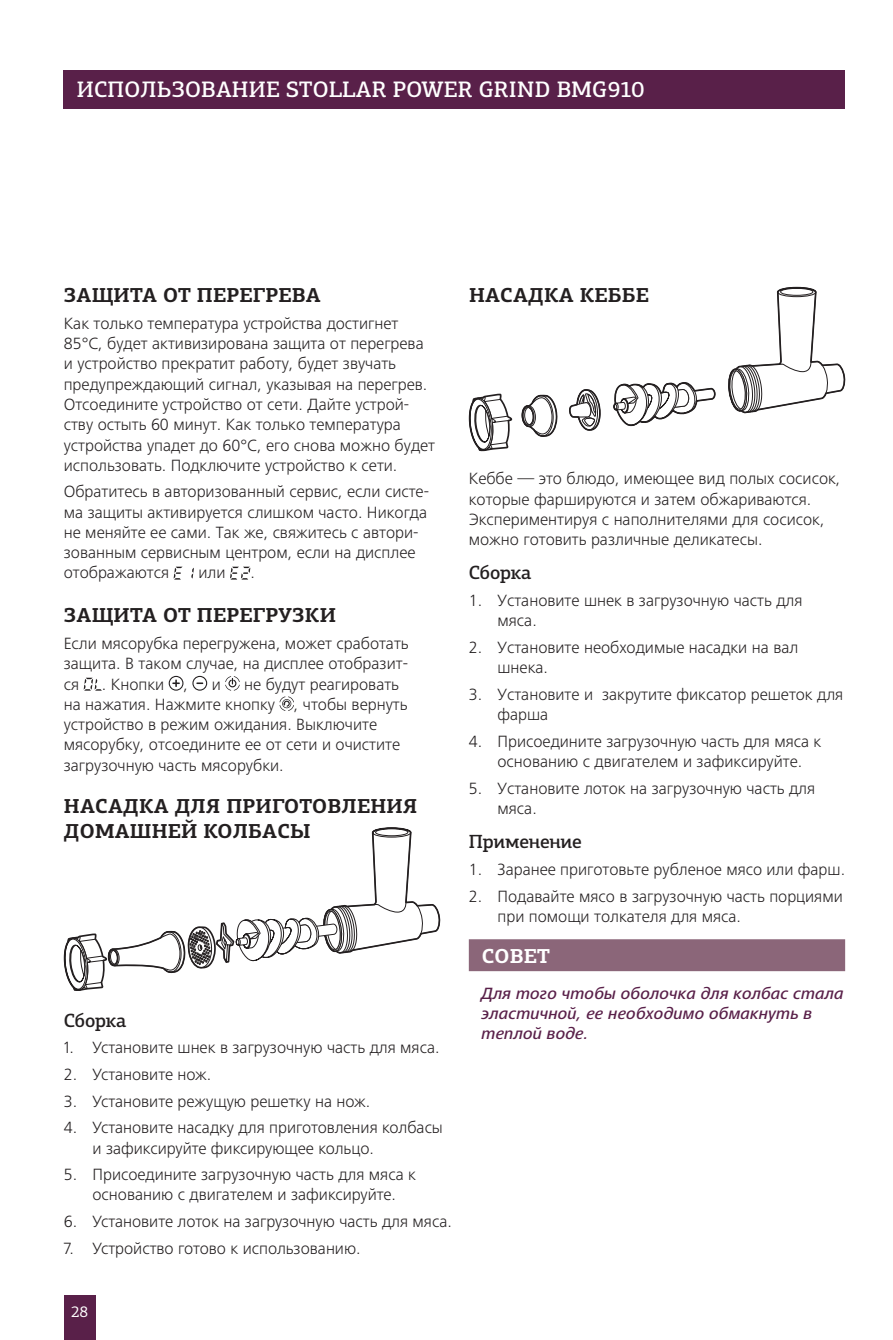
<style>
.page{position:relative;width:893px;height:1340px;background:#fff}
.page>*{position:absolute;margin:0;border:0;box-sizing:border-box;transform-origin:0 0}
.t1{font:500 22.5px "PF Centro Slab Pro";letter-spacing:.01em;color:#fff}
.t2{font:700 20.25px/24.8px "PF Centro Slab Pro";letter-spacing:.01em;color:#231f20}
.t3{font:700 20.25px "PF Centro Slab Pro";letter-spacing:.01em;color:#fff}
.t4{font:500 19.12px "PF Centro Slab Pro";letter-spacing:-.01em;color:#231f20}
.t5{font:300 16.88px/20.2px "Frutiger Next LTW1 G";color:#231f20}
.t6{font:italic 500 16.88px/20.2px "Frutiger Next LTW1 G";color:#592049}
.t7{font:15.75px "PF Centro Slab Pro";color:#fff}
</style>
<div class="page">
<div style="left:64px;top:1295px;width:32px;height:44px;background:#592049"></div>
<div style="left:64px;top:70px;width:781px;height:38px;background:#592049"></div>
<svg style="left:64px;top:827px;width:376px;height:164px"></svg>
<svg style="left:728px;top:286px;width:117px;height:128px"></svg>
<svg style="left:613px;top:382px;width:103px;height:45px"></svg>
<svg style="left:569px;top:389px;width:32px;height:42px"></svg>
<svg style="left:521px;top:394px;width:36px;height:43px"></svg>
<svg style="left:469px;top:393px;width:44px;height:58px"></svg>
<div style="left:469px;top:939px;width:376px;height:32px;background:#8b6679"></div>
<svg style="left:174px;top:566px;width:9px;height:13px"></svg>
<svg style="left:191px;top:567px;width:3px;height:11px"></svg>
<svg style="left:230px;top:566px;width:20px;height:13px"></svg>
<svg style="left:84px;top:677px;width:18px;height:13px"></svg>
<svg style="left:169px;top:676px;width:14px;height:14px"></svg>
<svg style="left:192px;top:676px;width:15px;height:14px"></svg>
<svg style="left:225px;top:676px;width:15px;height:14px"></svg>
<svg style="left:279px;top:696px;width:15px;height:15px"></svg>
<h1 class="t1" style="left:77px;top:75px;width:569px">ИСПОЛЬЗОВАНИЕ STOLLAR POWER GRIND BMG910</h1>
<p class="t2" style="left:64px;top:283px;width:258px">ЗАЩИТА ОТ ПЕРЕГРЕВА</p>
<p class="t5" style="left:64px;top:313px;width:373px">Как только температура устройства достигнет 85°C, будет активизирована защита от перегрева и устройство прекратит работу, будет звучать предупреждающий сигнал, указывая на перегрев.<br>Отсоедините устройство от сети. Дайте устрой&shy;ству остыть 60 минут. Как только температура устройства упадет до 60°C, его снова можно будет использовать. Подключите устройство к сети.</p>
<p class="t5" style="left:64px;top:481px;width:367px">Обратитесь в авторизованный сервис, если систе&shy;ма защиты активируется слишком часто. Никогда не меняйте ее сами. Так же, свяжитесь с автори&shy;зованным сервисным центром, если на дисплее отображаются</p>
<p class="t5" style="left:198px;top:562px;width:29px">или</p>
<p class="t5" style="left:250px;top:562px;width:6px">.</p>
<p class="t2" style="left:64px;top:603px;width:273px">ЗАЩИТА ОТ ПЕРЕГРУЗКИ</p>
<p class="t5" style="left:64px;top:633px;width:346px;text-align:justify">Если мясорубка перегружена, может сработать защита. В таком случае, на дисплее отобразит&shy;ся</p>
<p class="t5" style="left:64px;top:673px;width:345px;text-indent:180px">не будут реагировать на нажатия. Нажмите кнопку , чтобы вернуть устройство в режим ожидания. Выключите мясорубку, отсоедините ее от сети и очистите загрузочную часть мясорубки.</p>
<p class="t5" style="left:102px;top:673px;width:88px">. Кнопки ,</p>
<p class="t5" style="left:212px;top:673px;width:11px">и</p>
<p class="t2" style="left:64px;top:793px;width:355px">НАСАДКА ДЛЯ ПРИГОТОВЛЕНИЯ<br>ДОМАШНЕЙ КОЛБАСЫ</p>
<p class="t4" style="left:64px;top:1008px;width:64px">Сборка</p>
<p class="t5" style="left:64px;top:1037px;width:377px">1. Установите шнек в загрузочную часть для мяса.</p>
<p class="t5" style="left:64px;top:1064px;width:149px">2. Установите нож.</p>
<p class="t5" style="left:64px;top:1090px;width:308px">3. Установите режущую решетку на нож.</p>
<p class="t5" style="left:92px;top:1117px;width:352px;text-indent:-29px">4. Установите насадку для приготовления колбасы и зафиксируйте фиксирующее кольцо.</p>
<p class="t5" style="left:64px;top:1164px;width:354px;text-align:center">5. Присоедините загрузочную часть для мяса к основанию с двигателем и зафиксируйте.</p>
<p class="t5" style="left:64px;top:1211px;width:390px">6. Установите лоток на загрузочную часть для мяса.</p>
<p class="t5" style="left:64px;top:1237px;width:298px">7. Устройство готово к использованию.</p>
<p class="t2" style="left:469px;top:283px;width:182px">НАСАДКА КЕББЕ</p>
<p class="t5" style="left:469px;top:468px;width:373px">Кеббе — это блюдо, имеющее вид полых сосисок, которые фаршируются и затем обжариваются.<br>Экспериментируя с наполнителями для сосисок, можно готовить различные деликатесы.</p>
<p class="t4" style="left:469px;top:561px;width:64px">Сборка</p>
<p class="t5" style="left:497px;top:590px;width:306px;text-indent:-29px">1. Установите шнек в загрузочную часть для мяса.</p>
<p class="t5" style="left:497px;top:637px;width:302px;text-indent:-29px">2. Установите необходимые насадки на вал шнека.</p>
<p class="t5" style="left:497px;top:684px;width:347px;text-indent:-29px">3. Установите и закрутите фиксатор решеток для фарша</p>
<p class="t5" style="left:469px;top:731px;width:354px;text-align:center">4. Присоедините загрузочную часть для мяса к основанию с двигателем и зафиксируйте.</p>
<p class="t5" style="left:497px;top:778px;width:319px;text-indent:-29px">5. Установите лоток на загрузочную часть для мяса.</p>
<p class="t4" style="left:469px;top:829px;width:115px">Применение</p>
<p class="t5" style="left:469px;top:859px;width:378px">1. Заранее приготовьте рубленое мясо или фарш.</p>
<p class="t5" style="left:497px;top:885px;width:347px;text-indent:-29px">2. Подавайте мясо в загрузочную часть порциями при помощи толкателя для мяса.</p>
<p class="t3" style="left:482px;top:942px;width:70px">СОВЕТ</p>
<p class="t6" style="left:482px;top:983px;width:364px">Для того чтобы оболочка для колбас стала эластичной, ее необходимо обмакнуть в теплой воде.</p>
<p class="t7" style="left:71px;top:1302px;width:19px">28</p>
</div>
